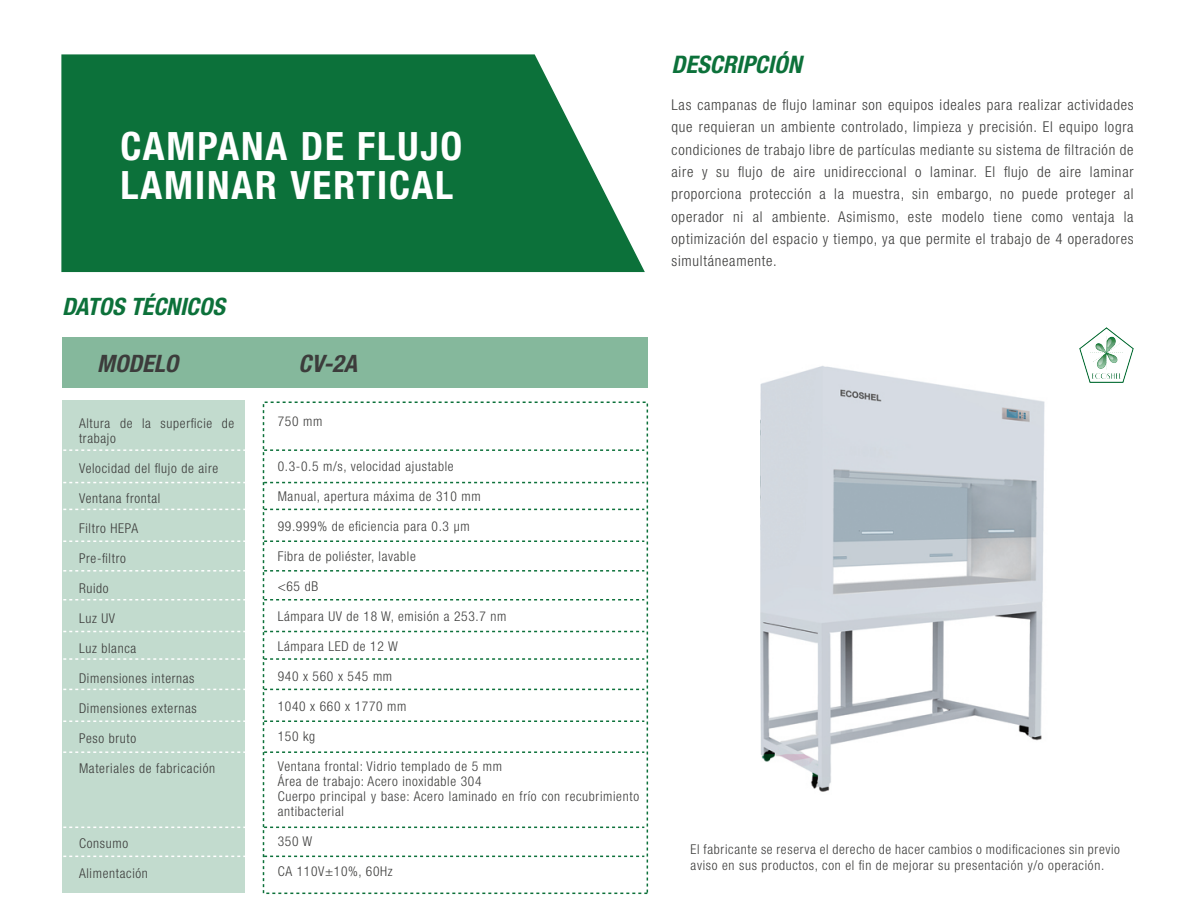
<style>
.page{position:relative;width:1188px;height:918px;background:#fff}
.page>*{position:absolute;margin:0;border:0;box-sizing:border-box;transform-origin:0 0}
.t1{font:700 condensed 39.15px/39.2px "Helvetica Neue LT Std";letter-spacing:.05em;color:#fff}
.t2{font:italic 700 condensed 24.15px "Helvetica Neue LT Std";color:#0c713a}
.t3{font:italic 700 condensed 24px "Helvetica Neue LT Std";color:#0c713a}
.t4{font:italic 700 condensed 24px "Helvetica Neue LT Std";color:#3c3c3b}
.t5{font:300 condensed 14.85px/22.4px "Helvetica Neue LT Std";letter-spacing:.05em;color:#3c3c3b;text-align:justify}
.t6{font:300 condensed 13.5px/15px "Helvetica Neue LT Std";letter-spacing:.05em;color:#3c3c3b}
</style>
<div class="page">
<img style="left:760px;top:348px;width:374px;height:444px">
<img style="left:1079px;top:327px;width:54px;height:55px">
<svg style="left:61px;top:54px;width:584px;height:218px;background:#237e4d"></svg>
<div style="left:62px;top:337px;width:585px;height:51px;background:#85b89c"></div>
<div style="left:62px;top:400px;width:183px;height:493px;background:#c2dbce"></div>
<svg style="left:266px;top:449px;width:378px;height:2px"></svg>
<svg style="left:63px;top:449px;width:182px;height:2px"></svg>
<svg style="left:266px;top:482px;width:378px;height:1px"></svg>
<svg style="left:63px;top:482px;width:182px;height:1px"></svg>
<svg style="left:266px;top:509px;width:378px;height:1px"></svg>
<svg style="left:63px;top:509px;width:182px;height:1px"></svg>
<svg style="left:266px;top:540px;width:378px;height:2px"></svg>
<svg style="left:63px;top:540px;width:182px;height:2px"></svg>
<svg style="left:266px;top:570px;width:378px;height:2px"></svg>
<svg style="left:63px;top:570px;width:182px;height:2px"></svg>
<svg style="left:266px;top:599px;width:378px;height:1px"></svg>
<svg style="left:63px;top:599px;width:182px;height:1px"></svg>
<svg style="left:266px;top:631px;width:378px;height:1px"></svg>
<svg style="left:63px;top:631px;width:182px;height:1px"></svg>
<svg style="left:266px;top:658px;width:378px;height:2px"></svg>
<svg style="left:63px;top:658px;width:182px;height:2px"></svg>
<svg style="left:266px;top:689px;width:378px;height:1px"></svg>
<svg style="left:63px;top:689px;width:182px;height:1px"></svg>
<svg style="left:266px;top:720px;width:378px;height:2px"></svg>
<svg style="left:63px;top:720px;width:182px;height:2px"></svg>
<svg style="left:266px;top:751px;width:378px;height:2px"></svg>
<svg style="left:63px;top:751px;width:182px;height:2px"></svg>
<svg style="left:266px;top:827px;width:378px;height:1px"></svg>
<svg style="left:63px;top:827px;width:182px;height:1px"></svg>
<svg style="left:266px;top:856px;width:378px;height:1px"></svg>
<svg style="left:63px;top:856px;width:182px;height:1px"></svg>
<h1 class="t1" style="left:120px;top:126px;width:343px">CAMPANA DE FLUJO<br>LAMINAR VERTICAL</h1>
<h3 class="t3" style="left:62px;top:292px;width:164px">DATOS TÉCNICOS</h3>
<h3 class="t4" style="left:97px;top:349px;width:82px">MODELO</h3>
<h3 class="t4" style="left:299px;top:349px;width:60px">CV-2A</h3>
<p class="t6" style="left:79px;top:415px;width:157px">Altura de la superficie de trabajo</p>
<p class="t6" style="left:79px;top:460px;width:141px">Velocidad del flujo de aire</p>
<p class="t6" style="left:79px;top:490px;width:83px">Ventana frontal</p>
<p class="t6" style="left:79px;top:520px;width:61px">Filtro HEPA</p>
<p class="t6" style="left:79px;top:550px;width:48px">Pre-filtro</p>
<p class="t6" style="left:79px;top:580px;width:31px">Ruido</p>
<p class="t6" style="left:79px;top:610px;width:38px">Luz UV</p>
<p class="t6" style="left:79px;top:640px;width:59px">Luz blanca</p>
<p class="t6" style="left:79px;top:670px;width:117px">Dimensiones internas</p>
<p class="t6" style="left:79px;top:700px;width:119px">Dimensiones externas</p>
<p class="t6" style="left:79px;top:730px;width:59px">Peso bruto</p>
<p class="t6" style="left:79px;top:760px;width:138px">Materiales de fabricación</p>
<p class="t6" style="left:79px;top:835px;width:51px">Consumo</p>
<p class="t6" style="left:79px;top:865px;width:70px">Alimentación</p>
<p class="t6" style="left:278px;top:414px;width:46px">750 mm</p>
<p class="t6" style="left:278px;top:459px;width:177px">0.3-0.5 m/s, velocidad ajustable</p>
<p class="t6" style="left:278px;top:489px;width:204px">Manual, apertura máxima de 310 mm</p>
<p class="t6" style="left:278px;top:519px;width:193px">99.999% de eficiencia para 0.3 µm</p>
<p class="t6" style="left:278px;top:549px;width:140px">Fibra de poliéster, lavable</p>
<p class="t6" style="left:278px;top:579px;width:42px">&lt;65 dB</p>
<p class="t6" style="left:278px;top:609px;width:230px">Lámpara UV de 18 W, emisión a 253.7 nm</p>
<p class="t6" style="left:278px;top:639px;width:122px">Lámpara LED de 12 W</p>
<p class="t6" style="left:278px;top:669px;width:116px">940 x 560 x 545 mm</p>
<p class="t6" style="left:278px;top:699px;width:130px">1040 x 660 x 1770 mm</p>
<p class="t6" style="left:278px;top:729px;width:39px">150 kg</p>
<p class="t6" style="left:278px;top:759px;width:363px">Ventana frontal: Vidrio templado de 5 mm<br>Área de trabajo: Acero inoxidable 304<br>Cuerpo principal y base: Acero laminado en frío con recubrimiento antibacterial</p>
<p class="t6" style="left:278px;top:834px;width:36px">350 W</p>
<p class="t6" style="left:278px;top:864px;width:116px">CA 110V±10%, 60Hz</p>
<h2 class="t2" style="left:672px;top:49px;width:132px">DESCRIPCIÓN</h2>
<p class="t5" style="left:672px;top:93px;width:464px">Las campanas de flujo laminar son equipos ideales para realizar actividades que requieran un ambiente controlado, limpieza y precisión. El equipo logra condiciones de trabajo libre de partículas mediante su sistema de filtración de aire y su flujo de aire unidireccional o laminar. El flujo de aire laminar proporciona protección a la muestra, sin embargo, no puede proteger al operador ni al ambiente. Asimismo, este modelo tiene como ventaja la optimización del espacio y tiempo, ya que permite el trabajo de 4 operadores simultáneamente.</p>
<p class="t6" style="left:691px;top:841px;width:431px;line-height:16.2px">El fabricante se reserva el derecho de hacer cambios o modificaciones sin previo aviso en sus productos, con el fin de mejorar su presentación y/o operación.</p>
</div>
